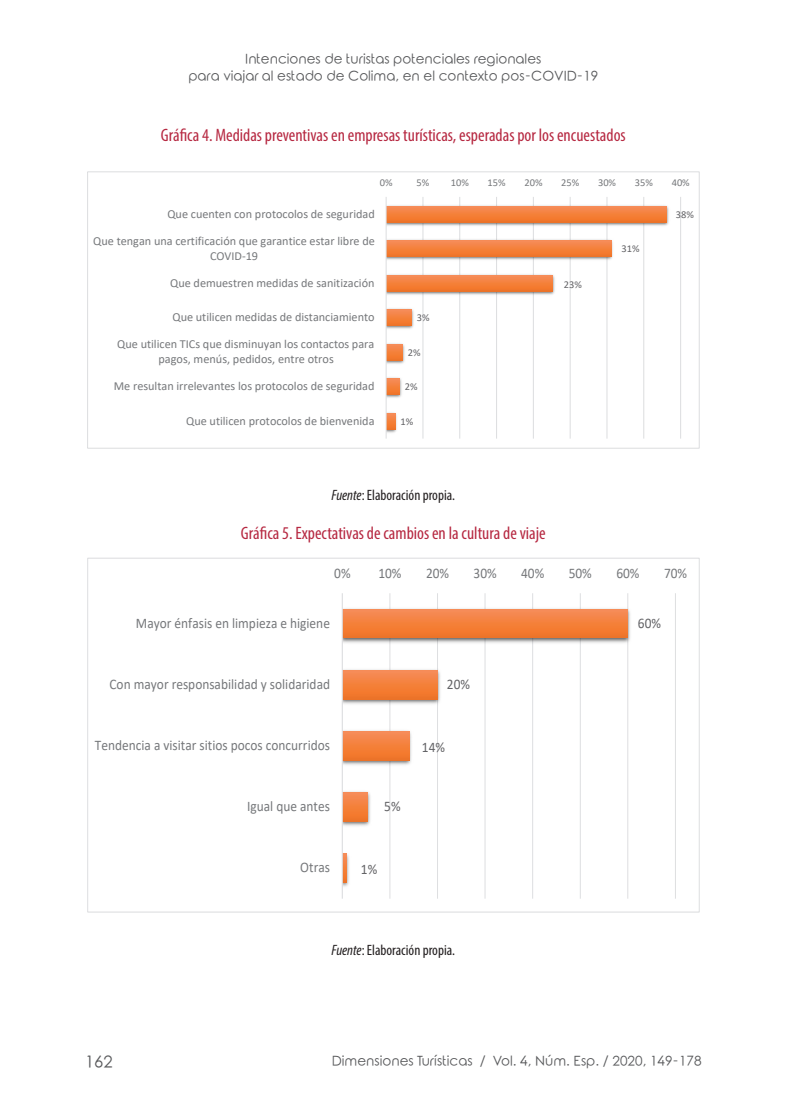
<style>
.page{position:relative;width:808px;height:1106px;background:#fff}
.page>*{position:absolute;margin:0;border:0;box-sizing:border-box;transform-origin:0 0}
.t1{font:condensed 18px "Myriad Pro";color:#b62841}
.t2{font:16.5px "Rounded Elegance";color:#57585a}
.t3{font:condensed 15px "Myriad Pro";color:#231f20}
.t4{font:14.7px "Calibri";color:#76787b;scale:.92 1}
.t5{font:14.55px "Calibri";color:#76787b;scale:.92 1}
.t6{font:14.55px "Calibri";color:#636366;scale:.92 1}
.t7{font:13.5px/16.2px "Rounded Elegance";color:#57585a;text-align:center}
.t8{font:12.3px/14.9px "Calibri";color:#76787b;text-align:center}
.t9{font:12.15px/14.9px "Calibri";color:#76787b;text-align:center}
.t10{font:10.5px "Calibri";color:#76787b}
.t11{font:10.5px "Calibri";color:#636366}
.s1{font-style:italic}
</style>
<div class="page">
<hr style="left:423px;top:197px;width:1px;height:241px;background:#dcdddf">
<hr style="left:459px;top:197px;width:1px;height:241px;background:#dcdddf">
<hr style="left:496px;top:197px;width:1px;height:241px;background:#dcdddf">
<hr style="left:533px;top:197px;width:1px;height:241px;background:#dcdddf">
<hr style="left:570px;top:197px;width:1px;height:241px;background:#dcdddf">
<hr style="left:607px;top:197px;width:1px;height:241px;background:#dcdddf">
<hr style="left:643px;top:197px;width:1px;height:241px;background:#dcdddf">
<hr style="left:680px;top:197px;width:1px;height:241px;background:#dcdddf">
<img style="left:387px;top:203px;width:282px;height:24px">
<img style="left:387px;top:238px;width:226px;height:24px">
<img style="left:387px;top:272px;width:168px;height:24px">
<img style="left:387px;top:308px;width:27px;height:21px">
<img style="left:387px;top:343px;width:18px;height:21px">
<img style="left:387px;top:377px;width:15px;height:21px">
<img style="left:387px;top:412px;width:10px;height:21px">
<svg style="left:387px;top:206px;width:279px;height:16px;background:#f3803d"></svg>
<svg style="left:387px;top:241px;width:224px;height:16px;background:#f37f3c"></svg>
<svg style="left:387px;top:275px;width:165px;height:16px;background:#f3803e"></svg>
<svg style="left:387px;top:310px;width:25px;height:16px"></svg>
<svg style="left:387px;top:344px;width:16px;height:16px"></svg>
<svg style="left:387px;top:379px;width:13px;height:16px"></svg>
<svg style="left:387px;top:413px;width:8px;height:16px"></svg>
<hr style="left:386px;top:197px;width:1px;height:241px;background:#dcdddf">
<div style="left:87px;top:171px;width:612px;height:277px;border:1px solid #dcdddf"></div>
<hr style="left:389px;top:593px;width:1px;height:305px;background:#dcdddf">
<hr style="left:437px;top:593px;width:1px;height:305px;background:#dcdddf">
<hr style="left:485px;top:593px;width:1px;height:305px;background:#dcdddf">
<hr style="left:532px;top:593px;width:1px;height:305px;background:#dcdddf">
<hr style="left:580px;top:593px;width:1px;height:305px;background:#dcdddf">
<hr style="left:627px;top:593px;width:1px;height:305px;background:#dcdddf">
<hr style="left:675px;top:593px;width:1px;height:305px;background:#dcdddf">
<img style="left:343px;top:605px;width:287px;height:40px">
<img style="left:343px;top:667px;width:97px;height:39px">
<img style="left:343px;top:728px;width:69px;height:39px">
<img style="left:343px;top:791px;width:28px;height:35px">
<img style="left:343px;top:853px;width:6px;height:34px">
<svg style="left:343px;top:609px;width:284px;height:29px;background:#f3803d"></svg>
<svg style="left:343px;top:670px;width:94px;height:29px;background:#f3803d"></svg>
<svg style="left:343px;top:731px;width:66px;height:29px;background:#f3803d"></svg>
<svg style="left:343px;top:792px;width:24px;height:29px"></svg>
<svg style="left:343px;top:854px;width:3px;height:28px"></svg>
<hr style="left:342px;top:593px;width:1px;height:305px;background:#dcdddf">
<p class="t7" style="left:188px;top:53px;width:412px">Intenciones de turistas potenciales regionales<br>para viajar al estado de Colima, en el contexto pos-COVID-19</p>
<h1 class="t1" style="left:161px;top:124px;width:466px">Gráfica 4. Medidas preventivas en empresas turísticas, esperadas por los encuestados</h1>
<p class="t10" style="left:380px;top:175px;width:14px">0%</p>
<p class="t10" style="left:417px;top:175px;width:14px">5%</p>
<p class="t10" style="left:451px;top:175px;width:20px">10%</p>
<p class="t10" style="left:488px;top:175px;width:20px">15%</p>
<p class="t10" style="left:524px;top:175px;width:20px">20%</p>
<p class="t10" style="left:561px;top:175px;width:20px">25%</p>
<p class="t10" style="left:598px;top:175px;width:20px">30%</p>
<p class="t10" style="left:635px;top:175px;width:20px">35%</p>
<p class="t10" style="left:672px;top:175px;width:20px">40%</p>
<p class="t9" style="left:167px;top:206px;width:209px">Que cuenten con protocolos de seguridad</p>
<p class="t9" style="left:93px;top:233px;width:283px">Que tengan una certificación que garantice estar libre de<br>COVID-19</p>
<p class="t9" style="left:170px;top:275px;width:206px">Que demuestren medidas de sanitización</p>
<p class="t8" style="left:172px;top:309px;width:204px">Que utilicen medidas de distanciamiento</p>
<p class="t8" style="left:117px;top:336px;width:258px">Que utilicen TICs que disminuyan los contactos para pagos, menús, pedidos, entre otros</p>
<p class="t8" style="left:114px;top:378px;width:262px">Me resultan irrelevantes los protocolos de seguridad</p>
<p class="t9" style="left:186px;top:413px;width:190px">Que utilicen protocolos de bienvenida</p>
<p class="t11" style="left:417px;top:310px;width:14px">3%</p>
<p class="t11" style="left:408px;top:345px;width:14px">2%</p>
<p class="t11" style="left:405px;top:380px;width:14px">2%</p>
<p class="t11" style="left:400px;top:414px;width:14px">1%</p>
<p class="t11" style="left:564px;top:277px;width:20px">23%</p>
<p class="t3" style="left:332px;top:486px;width:125px"><span class="s1">Fuente</span>: Elaboración propia.</p>
<h1 class="t1" style="left:241px;top:522px;width:306px">Gráfica 5. Expectativas de cambios en la cultura de viaje</h1>
<p class="t11" style="left:621px;top:241px;width:20px">31%</p>
<p class="t11" style="left:676px;top:207px;width:20px">38%</p>
<p class="t4" style="left:334px;top:563px;width:19px">0%</p>
<p class="t4" style="left:378px;top:563px;width:27px">10%</p>
<p class="t4" style="left:426px;top:563px;width:27px">20%</p>
<p class="t4" style="left:474px;top:563px;width:27px">30%</p>
<p class="t4" style="left:521px;top:563px;width:27px">40%</p>
<p class="t4" style="left:569px;top:563px;width:27px">50%</p>
<p class="t4" style="left:616px;top:563px;width:27px">60%</p>
<p class="t4" style="left:664px;top:563px;width:27px">70%</p>
<p class="t5" style="left:136px;top:613px;width:212px">Mayor énfasis en limpieza e higiene</p>
<p class="t5" style="left:110px;top:674px;width:241px">Con mayor responsabilidad y solidaridad</p>
<p class="t6" style="left:447px;top:674px;width:27px">20%</p>
<p class="t5" style="left:95px;top:735px;width:257px">Tendencia a visitar sitios pocos concurridos</p>
<p class="t6" style="left:422px;top:737px;width:27px">14%</p>
<p class="t5" style="left:247px;top:796px;width:92px">Igual que antes</p>
<p class="t6" style="left:384px;top:796px;width:19px">5%</p>
<p class="t5" style="left:300px;top:857px;width:34px">Otras</p>
<p class="t6" style="left:361px;top:859px;width:19px">1%</p>
<p class="t3" style="left:332px;top:941px;width:125px"><span class="s1">Fuente</span>: Elaboración propia.</p>
<p class="t6" style="left:638px;top:613px;width:27px">60%</p>
<h2 class="t2" style="left:85px;top:1052px;width:29px">162</h2>
<p class="t7" style="left:332px;top:1054px;width:371px">Dimensiones Turísticas / Vol. 4, Núm. Esp. / 2020, 149-178</p>
</div>
